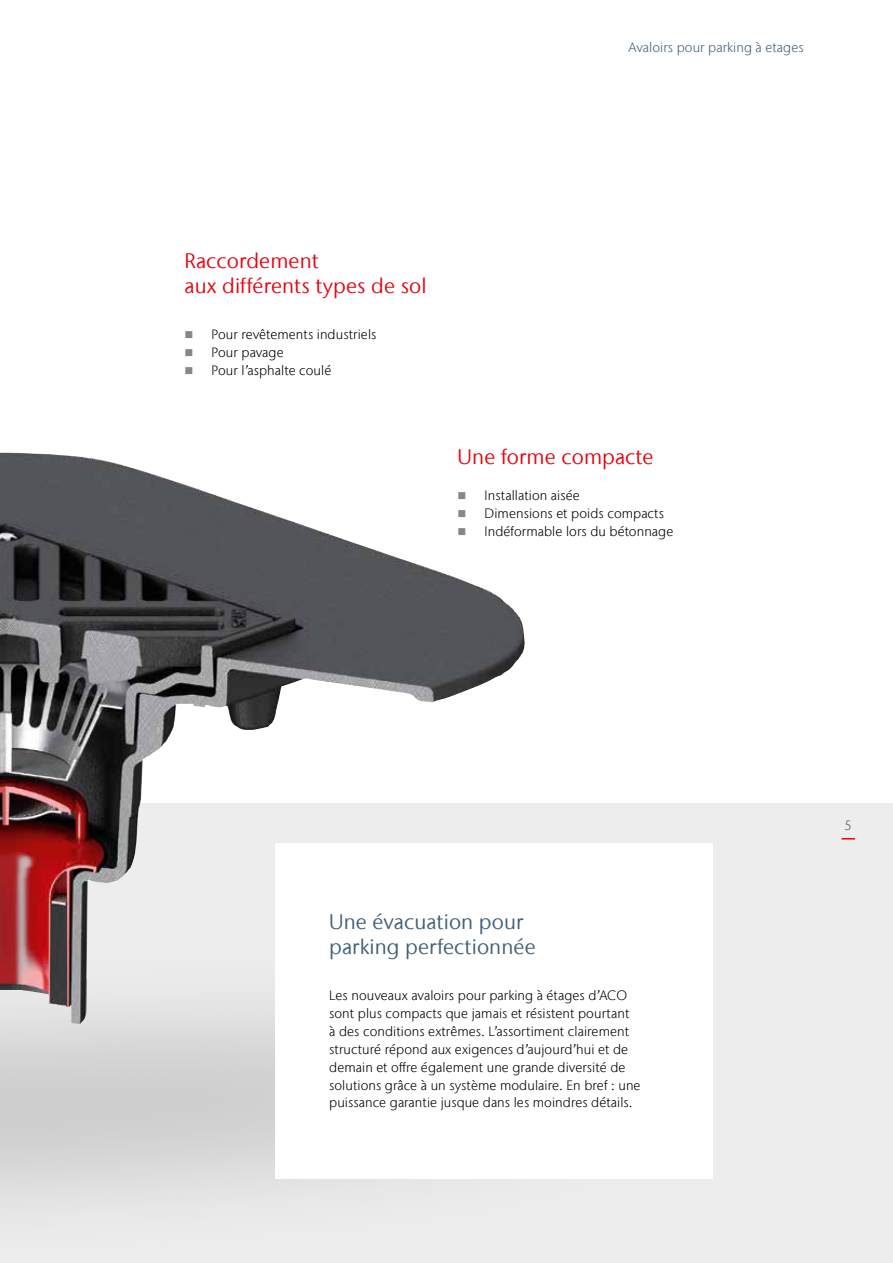
<style>
.page{position:relative;width:893px;height:1263px;background:#fff}
.page>*{position:absolute;margin:0;border:0;box-sizing:border-box;transform-origin:0 0}
.t1{font:21px/25.2px "Stone Sans IIITC Com";letter-spacing:.005em;color:#e30613}
.t2{font:21px/25.2px "Stone Sans IIITC Com";letter-spacing:.005em;color:#415f77}
.t3{font:300 13.5px/17.9px "Stone Sans IIITC Com";letter-spacing:.005em;color:#000}
.t4{font:300 13.5px "Stone Sans IIITC Com";letter-spacing:.005em;color:#415f77}
.t5{font:300 13.5px "Stone Sans IIITC Com";color:#575756}
.s1{color:#878787}
</style>
<div class="page">
<div style="left:0;top:804px;width:893px;height:459px;background:#ededed"></div>
<img style="left:0;top:1024px;width:301px;height:175px">
<img style="left:0;top:453px;width:525px;height:571px">
<div style="left:276px;top:844px;width:437px;height:335px;background:#fff"></div>
<svg style="left:842px;top:838px;width:13px;height:1px"></svg>
<p class="t4" style="left:629px;top:39px;width:177px">Avaloirs pour parking à etages</p>
<h1 class="t1" style="left:185px;top:248px;width:243px">Raccordement<br>aux différents types de sol</h1>
<p class="t3" style="left:185px;top:326px;width:193px"><span class="s1">■</span> Pour revêtements industriels</p>
<p class="t3" style="left:185px;top:343px;width:101px"><span class="s1">■</span> Pour pavage</p>
<p class="t3" style="left:185px;top:361px;width:148px"><span class="s1">■</span> Pour l’asphalte coulé</p>
<h1 class="t1" style="left:458px;top:444px;width:197px">Une forme compacte</h1>
<p class="t3" style="left:458px;top:486px;width:124px"><span class="s1">■</span> Installation aisée</p>
<p class="t3" style="left:458px;top:504px;width:208px"><span class="s1">■</span> Dimensions et poids compacts</p>
<p class="t3" style="left:458px;top:522px;width:217px"><span class="s1">■</span> Indéformable lors du bétonnage</p>
<h1 class="t2" style="left:329px;top:908px;width:208px">Une évacuation pour parking perfectionnée</h1>
<p class="t3" style="left:329px;top:986px;width:313px">Les nouveaux avaloirs pour parking à étages d’ACO sont plus compacts que jamais et résistent pourtant<br>à des conditions extrêmes. L’assortiment clairement structuré répond aux exigences d’aujourd’hui et de demain et offre également une grande diversité de solutions grâce à un système modulaire. En bref : une puissance garantie jusque dans les moindres détails.</p>
<p class="t5" style="left:845px;top:816px;width:9px">5</p>
</div>
